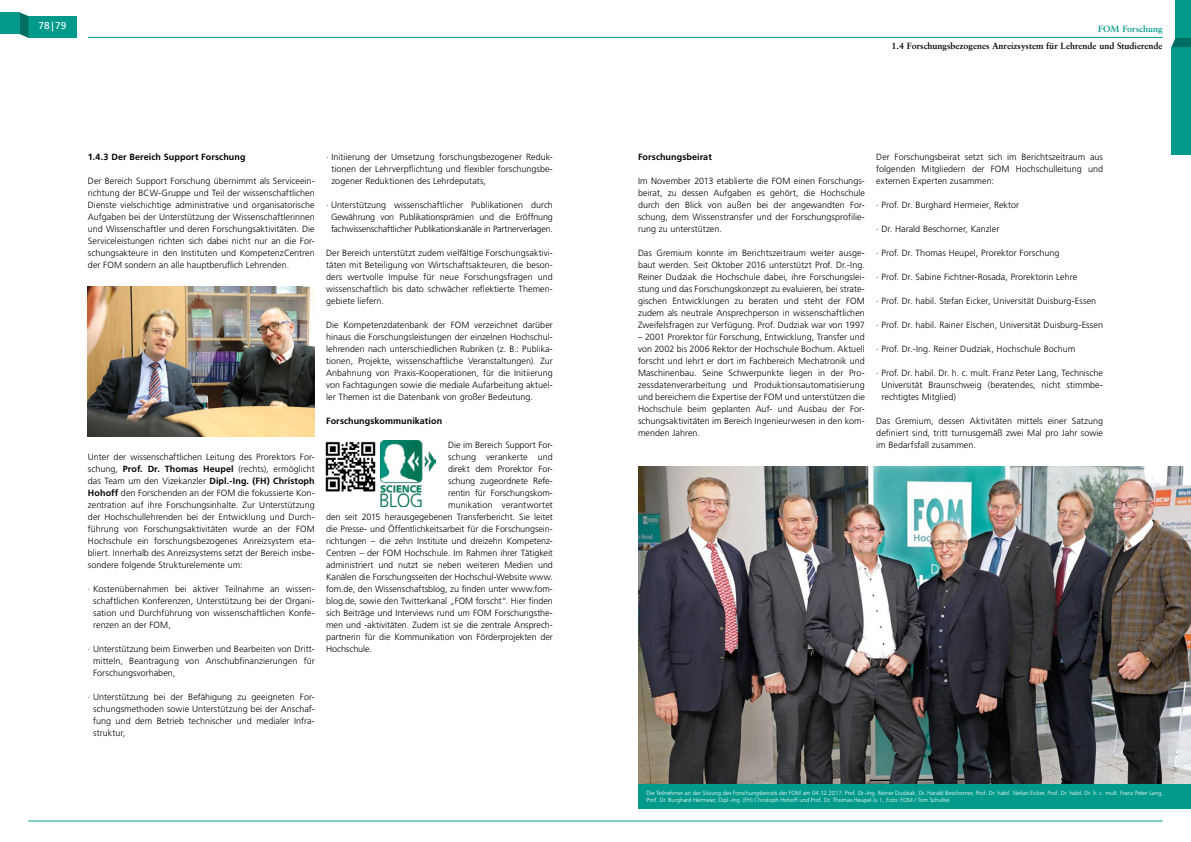
<style>
.page{position:relative;width:1191px;height:842px;background:#fff}
.page>*{position:absolute;margin:0;border:0;box-sizing:border-box;transform-origin:0 0}
.t1{font:10px "Frutiger LT Std";color:#fff}
.t2{font:300 9px/12px "Frutiger LT Std";color:#000;text-align:justify}
.t3{font:300 9px/12px "Frutiger LT Std";letter-spacing:-.02em;color:#000;text-align:center}
.t4{font:700 9px "Frutiger LT Std";letter-spacing:.01em;color:#000}
.t5{font:700 9px "Sabon LT Std";color:#000}
.t6{font:700 9px "Sabon LT Std";color:#00998a}
.t7{font:300 6px/7px "Frutiger LT Std";letter-spacing:-.01em;color:#fff}
.s1{font-weight:700}
</style>
<div class="page">
<hr style="left:88px;top:37px;width:1074px;height:1px;background:#00998a">
<div style="left:1171px;top:47px;width:20px;height:107px;background:#00998a"></div>
<svg style="left:1171px;top:38px;width:20px;height:9px"></svg>
<div style="left:1175px;top:0;width:16px;height:38px;background:#00998a"></div>
<hr style="left:28px;top:820px;width:1134px;height:1px;background:#00998a">
<div style="left:28px;top:16px;width:49px;height:22px;background:#00998a"></div>
<svg style="left:19px;top:12px;width:9px;height:26px"></svg>
<div style="left:0;top:12px;width:19px;height:22px;background:#00998a"></div>
<img style="left:638px;top:466px;width:553px;height:318px">
<div style="left:638px;top:784px;width:553px;height:24px;background:#00998a"></div>
<img style="left:88px;top:286px;width:227px;height:150px">
<img style="left:325px;top:441px;width:51px;height:51px">
<img style="left:381px;top:441px;width:54px;height:66px">
<p class="t1" style="left:39px;top:20px;width:29px">78 | 79</p>
<p class="t4" style="left:88px;top:152px;width:159px">1.4.3 Der Bereich Support Forschung</p>
<p class="t2" style="left:88px;top:175px;width:228px">Der Bereich Support Forschung übernimmt als Serviceein&shy;richtung der BCW-Gruppe und Teil der wissenschaftlichen Dienste vielschichtige administrative und organisatorische Aufgaben bei der Unterstützung der Wissenschaftlerinnen und Wissenschaftler und deren Forschungsaktivitäten. Die Serviceleistungen richten sich dabei nicht nur an die For&shy;schungsakteure in den Instituten und KompetenzCentren der FOM sondern an alle hauptberuflich Lehrenden.</p>
<p class="t2" style="left:88px;top:451px;width:228px">Unter der wissenschaftlichen Leitung des Prorektors For&shy;schung, <span class="s1">Prof. Dr. Thomas Heupel</span> (rechts), ermöglicht das Team um den Vizekanzler <span class="s1">Dipl.-Ing. (FH) Christoph Hohoff</span> den Forschenden an der FOM die fokussierte Kon&shy;zentration auf ihre Forschungsinhalte. Zur Unterstützung der Hochschullehrenden bei der Entwicklung und Durch&shy;führung von Forschungsaktivitäten wurde an der FOM Hochschule ein forschungsbezogenes Anreizsystem eta&shy;bliert. Innerhalb des Anreizsystems setzt der Bereich insbe&shy;sondere folgende Strukturelemente um:</p>
<p class="t2" style="left:93px;top:583px;width:223px;text-indent:-5px">· Kostenübernahmen bei aktiver Teilnahme an wissen&shy;schaftlichen Konferenzen, Unterstützung bei der Organi&shy;sation und Durchführung von wissenschaftlichen Konfe&shy;renzen an der FOM,</p>
<p class="t2" style="left:93px;top:643px;width:223px;text-indent:-5px">· Unterstützung beim Einwerben und Bearbeiten von Dritt&shy;mitteln, Beantragung von Anschubfinanzierungen für Forschungsvorhaben,</p>
<p class="t2" style="left:93px;top:691px;width:223px;text-indent:-5px">· Unterstützung bei der Befähigung zu geeigneten For&shy;schungsmethoden sowie Unterstützung bei der Anschaf&shy;fung und dem Betrieb technischer und medialer Infra&shy;struktur,</p>
<p class="t2" style="left:331px;top:151px;width:223px;text-indent:-5px">· Initiierung der Umsetzung forschungsbezogener Reduk&shy;tionen der Lehrverpflichtung und flexibler forschungsbe&shy;zogener Reduktionen des Lehrdeputats,</p>
<p class="t3" style="left:326px;top:199px;width:228px">· Unterstützung wissenschaftlicher Publikationen durch<br>Gewährung von Publikationsprämien und die Eröffnung fachwissenschaftlicher Publikationskanäle in Partnerverlagen.</p>
<p class="t2" style="left:326px;top:247px;width:228px">Der Bereich unterstützt zudem vielfältige Forschungsaktivi&shy;täten mit Beteiligung von Wirtschaftsakteuren, die beson&shy;ders wertvolle Impulse für neue Forschungsfragen und wissenschaftlich bis dato schwächer reflektierte Themen&shy;gebiete liefern.</p>
<p class="t2" style="left:326px;top:319px;width:228px">Die Kompetenzdatenbank der FOM verzeichnet darüber hinaus die Forschungsleistungen der einzelnen Hochschul&shy;lehrenden nach unterschiedlichen Rubriken (z. B.: Publika&shy;tionen, Projekte, wissenschaftliche Veranstaltungen). Zur Anbahnung von Praxis-Kooperationen, für die Initiierung von Fachtagungen sowie die mediale Aufarbeitung aktuel&shy;ler Themen ist die Datenbank von großer Bedeutung.</p>
<p class="t4" style="left:326px;top:416px;width:118px">Forschungskommunikation</p>
<p class="t2" style="left:448px;top:439px;width:106px">Die im Bereich Support For-</p>
<p class="t2" style="left:448px;top:451px;width:106px">schung verankerte und</p>
<p class="t2" style="left:448px;top:463px;width:106px">direkt dem Prorektor For-</p>
<p class="t2" style="left:448px;top:475px;width:106px">schung zugeordnete Refe-</p>
<p class="t2" style="left:448px;top:487px;width:106px">rentin für Forschungskom-</p>
<p class="t2" style="left:448px;top:499px;width:106px">munikation verantwortet</p>
<p class="t2" style="left:326px;top:511px;width:228px">den seit 2015 herausgegebenen Transferbericht. Sie leitet</p>
<p class="t2" style="left:326px;top:523px;width:228px">die Presse- und Öffentlichkeitsarbeit für die Forschungsein-</p>
<p class="t2" style="left:326px;top:535px;width:228px">richtungen – die zehn Institute und dreizehn Kompetenz-</p>
<p class="t2" style="left:326px;top:547px;width:228px">Centren – der FOM Hochschule. Im Rahmen ihrer Tätigkeit</p>
<p class="t2" style="left:326px;top:559px;width:228px">administriert und nutzt sie neben weiteren Medien und</p>
<p class="t2" style="left:326px;top:571px;width:228px">Kanälen die Forschungsseiten der Hochschul-Website www.</p>
<p class="t2" style="left:326px;top:583px;width:228px">fom.de, den Wissenschaftsblog, zu finden unter www.fom-</p>
<p class="t2" style="left:326px;top:595px;width:228px">blog.de, sowie den Twitterkanal „FOM forscht“. Hier finden</p>
<p class="t2" style="left:326px;top:607px;width:228px">sich Beiträge und Interviews rund um FOM Forschungsthe-</p>
<p class="t2" style="left:326px;top:619px;width:228px">men und -aktivitäten. Zudem ist sie die zentrale Ansprech-</p>
<p class="t2" style="left:326px;top:631px;width:228px">partnerin für die Kommunikation von Förderprojekten der</p>
<p class="t2" style="left:326px;top:643px;width:47px">Hochschule.</p>
<p class="t6" style="left:1098px;top:24px;width:66px">FOM Forschung</p>
<p class="t5" style="left:891px;top:40px;width:272px">1.4 Forschungsbezogenes Anreizsystem für Lehrende und Studierende</p>
<p class="t4" style="left:638px;top:152px;width:75px">Forschungsbeirat</p>
<p class="t2" style="left:638px;top:175px;width:228px">Im November 2013 etablierte die FOM einen Forschungs&shy;beirat, zu dessen Aufgaben es gehört, die Hochschule durch den Blick von außen bei der angewandten For&shy;schung, dem Wissenstransfer und der Forschungsprofilie&shy;rung zu unterstützen.</p>
<p class="t2" style="left:638px;top:247px;width:228px">Das Gremium konnte im Berichtszeitraum weiter ausge&shy;baut werden. Seit Oktober 2016 unterstützt Prof. Dr.-Ing.<br>Reiner Dudziak die Hochschule dabei, ihre Forschungslei&shy;stung und das Forschungskonzept zu evaluieren, bei strate&shy;gischen Entwicklungen zu beraten und steht der FOM zudem als neutrale Ansprechperson in wissenschaftlichen Zweifelsfragen zur Verfügung. Prof. Dudziak war von 1997</p>
<p class="t2" style="left:638px;top:331px;width:228px">– 2001 Prorektor für Forschung, Entwicklung, Transfer und von 2002 bis 2006 Rektor der Hochschule Bochum. Aktuell forscht und lehrt er dort im Fachbereich Mechatronik und Maschinenbau. Seine Schwerpunkte liegen in der Pro&shy;zessdatenverarbeitung und Produktionsautomatisierung und bereichern die Expertise der FOM und unterstützen die Hochschule beim geplanten Auf- und Ausbau der For&shy;schungsaktivitäten im Bereich Ingenieurwesen in den kom&shy;menden Jahren.</p>
<p class="t2" style="left:876px;top:151px;width:228px">Der Forschungsbeirat setzt sich im Berichtszeitraum aus folgenden Mitgliedern der FOM Hochschulleitung und externen Experten zusammen:</p>
<p class="t2" style="left:876px;top:199px;width:144px">· Prof. Dr. Burghard Hermeier, Rektor</p>
<p class="t2" style="left:876px;top:223px;width:125px">· Dr. Harald Beschorner, Kanzler</p>
<p class="t2" style="left:876px;top:247px;width:185px">· Prof. Dr. Thomas Heupel, Prorektor Forschung</p>
<p class="t2" style="left:876px;top:271px;width:202px">· Prof. Dr. Sabine Fichtner-Rosada, Prorektorin Lehre</p>
<p class="t2" style="left:876px;top:295px;width:222px">· Prof. Dr. habil. Stefan Eicker, Universität Duisburg-Essen</p>
<p class="t2" style="left:876px;top:319px;width:228px">· Prof. Dr. habil. Rainer Elschen, Universität Duisburg-Essen</p>
<p class="t2" style="left:876px;top:343px;width:201px">· Prof. Dr.-Ing. Reiner Dudziak, Hochschule Bochum</p>
<p class="t2" style="left:881px;top:367px;width:223px;text-indent:-5px">· Prof. Dr. habil. Dr. h. c. mult. Franz Peter Lang, Technische Universität Braunschweig (beratendes, nicht stimmbe&shy;rechtigtes Mitglied)</p>
<p class="t2" style="left:876px;top:415px;width:228px">Das Gremium, dessen Aktivitäten mittels einer Satzung definiert sind, tritt turnusgemäß zwei Mal pro Jahr sowie im Bedarfsfall zusammen.</p>
<p class="t7" style="left:646px;top:790px;width:518px">Die Teilnehmer an der Sitzung des Forschungsbeirats der FOM am 04.12.2017: Prof. Dr.-Ing. Reiner Dudziak, Dr. Harald Beschorner, Prof. Dr. habil. Stefan Eicker, Prof. Dr. habil. Dr. h. c. mult. Franz Peter Lang,<br>Prof. Dr. Burghard Hermeier, Dipl.-Ing. (FH) Christoph Hohoff und Prof. Dr. Thomas Heupel (v. l., Foto: FOM / Tom Schulte)</p>
</div>
